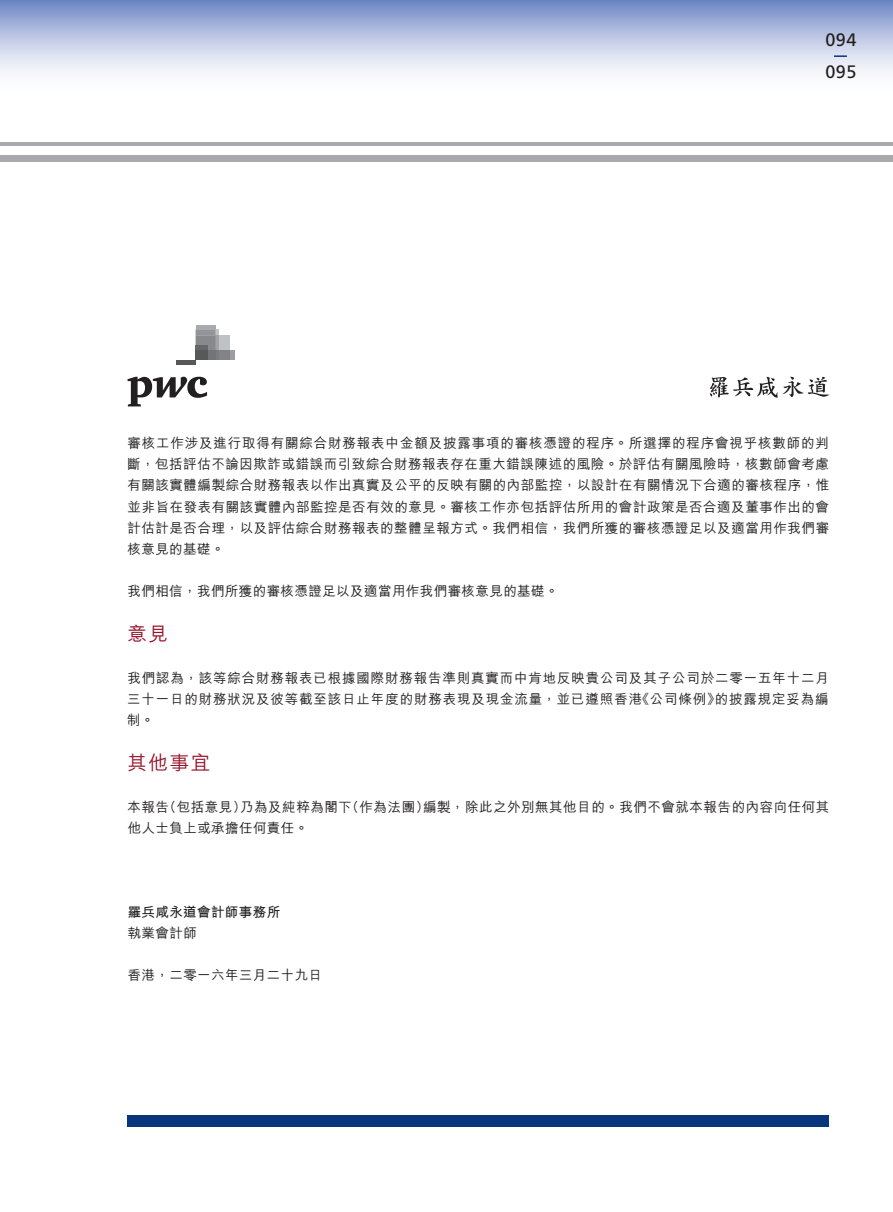
<style>
.page{position:relative;width:893px;height:1212px;background:#fff}
.page>*{position:absolute;margin:0;border:0;box-sizing:border-box;transform-origin:0 0}
.t1{font:500 19.5px "M Hei HK";letter-spacing:.08em;color:#96132a}
.t2{font:18px "Frutiger";letter-spacing:.03em;color:#231f20}
.t3{font:500 13.5px/21px "M Hei HK";letter-spacing:.04em;color:#231f20;text-align:justify}
.t4{font:700 13.5px "M Hei HK";letter-spacing:.03em;color:#231f20}
</style>
<div class="page">
<img style="left:0;top:0;width:893px;height:73px">
<div style="left:128px;top:1115px;width:701px;height:12px;background:#08357c"></div>
<svg style="left:834px;top:55px;width:13px;height:2px"></svg>
<div style="left:0;top:155px;width:893px;height:7px;background:#a8a9ad"></div>
<hr style="left:0;top:142px;width:893px;height:4px;background:#a8a9ad">
<svg style="left:128px;top:377px;width:79px;height:29px"></svg>
<div style="left:229px;top:350px;width:5px;height:10px;background:#9c9ea1"></div>
<hr style="left:196px;top:325px;width:19px;height:4px;background:#a8aaad">
<div style="left:219px;top:335px;width:10px;height:15px;background:#c0c1c4"></div>
<div style="left:219px;top:350px;width:10px;height:10px;background:#818386"></div>
<hr style="left:215px;top:350px;width:4px;height:10px;background:#7a7c7f">
<svg style="left:196px;top:329px;width:23px;height:21px"></svg>
<div style="left:208px;top:350px;width:7px;height:10px;background:#737477"></div>
<div style="left:196px;top:345px;width:12px;height:5px;background:#67676a"></div>
<div style="left:196px;top:350px;width:12px;height:10px;background:#57585a"></div>
<div style="left:176px;top:360px;width:20px;height:5px;background:#57585a"></div>
<svg style="left:710px;top:377px;width:119px;height:21px"></svg>
<h2 class="t2" style="left:825px;top:29px;width:33px">094</h2>
<h2 class="t2" style="left:825px;top:61px;width:33px">095</h2>
<p class="t3" style="left:127px;top:432px;width:703px">審核工作涉及進行取得有關綜合財務報表中金額及披露事項的審核憑證的程序。所選擇的程序會視乎核數師的判斷，包括評估不論因欺詐或錯誤而引致綜合財務報表存在重大錯誤陳述的風險。於評估有關風險時，核數師會考慮有關該實體編製綜合財務報表以作出真實及公平的反映有關的內部監控，以設計在有關情況下合適的審核程序，惟並非旨在發表有關該實體內部監控是否有效的意見。審核工作亦包括評估所用的會計政策是否合適及董事作出的會計估計是否合理，以及評估綜合財務報表的整體呈報方式。我們相信，我們所獲的審核憑證足以及適當用作我們審核意見的基礎。</p>
<p class="t3" style="left:128px;top:579px;width:433px">我們相信，我們所獲的審核憑證足以及適當用作我們審核意見的基礎。</p>
<h1 class="t1" style="left:128px;top:619px;width:42px">意見</h1>
<p class="t3" style="left:127px;top:666px;width:703px">我們認為，該等綜合財務報表已根據國際財務報告準則真實而中肯地反映貴公司及其子公司於二零一五年十二月三十一日的財務狀況及彼等截至該日止年度的財務表現及現金流量，並已遵照香港《公司條例》的披露規定妥為編制。</p>
<h1 class="t1" style="left:128px;top:748px;width:84px">其他事宜</h1>
<p class="t3" style="left:128px;top:795px;width:703px">本報告（包括意見）乃為及純粹為閣下（作為法團）編製，除此之外別無其他目的。我們不會就本報告的內容向任何其他人士負上或承擔任何責任。</p>
<p class="t4" style="left:128px;top:902px;width:154px">羅兵咸永道會計師事務所</p>
<p class="t3" style="left:128px;top:921px;width:71px">執業會計師</p>
<p class="t3" style="left:128px;top:963px;width:196px">香港，二零一六年三月二十九日</p>
</div>
